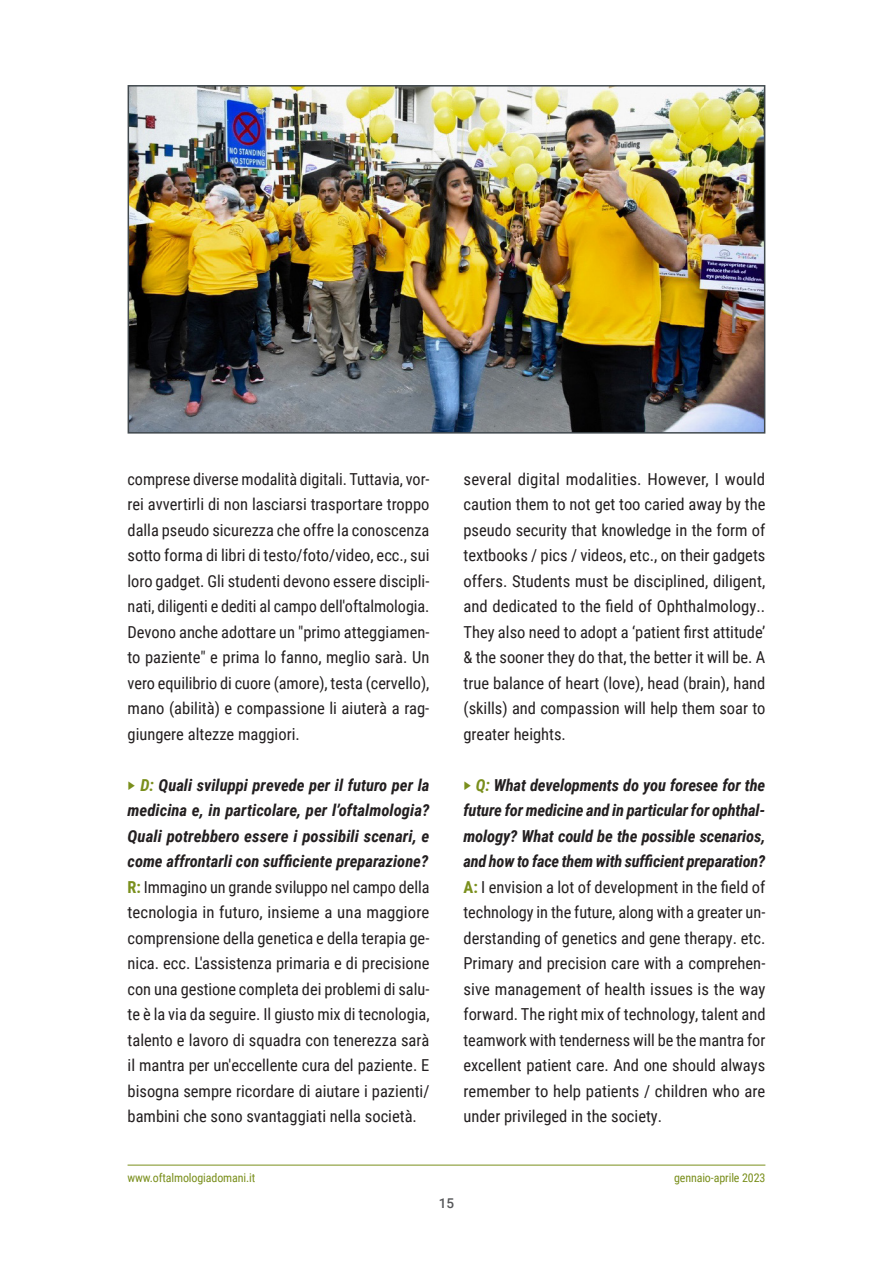
<style>
.page{position:relative;width:893px;height:1263px;background:#fff}
.page>*{position:absolute;margin:0;border:0;box-sizing:border-box;transform-origin:0 0}
.t1{font:16.5px/25.5px "Roboto Condensed";color:#231f20;text-align:justify}
.t2{font:500 13.5px "Roboto";color:#57585a}
.t3{font:12px "Roboto Condensed";letter-spacing:-.01em;color:#7a8f1c}
.s1{font-weight:700;color:#7a8f1c}
.s2{font-weight:700;font-style:italic;color:#7a8f1c}
.s3{font-weight:700;font-style:italic}
</style>
<div class="page">
<hr style="left:128px;top:1165px;width:637px;height:1px;background:#7a8f1c">
<img style="left:131px;top:88px;width:631px;height:343px">
<div style="left:128px;top:85px;width:637px;height:349px;border:2px solid #41494e"></div>
<p class="t1" style="left:128px;top:465px;width:303px">comprese diverse modalità digitali. Tuttavia, vor&shy;rei avvertirli di non lasciarsi trasportare troppo dalla pseudo sicurezza che offre la conoscenza sotto forma di libri di testo/foto/video, ecc., sui loro gadget. Gli studenti devono essere discipli&shy;nati, diligenti e dediti al campo dell'oftalmologia.<br>Devono anche adottare un "primo atteggiamen&shy;to paziente" e prima lo fanno, meglio sarà. Un vero equilibrio di cuore (amore), testa (cervello), mano (abilità) e compassione li aiuterà a rag&shy;giungere altezze maggiori.</p>
<p class="t1" style="left:128px;top:771px;width:303px"><span class="s1">‣</span> <span class="s2">D:</span> <span class="s3">Quali sviluppi prevede per il futuro per la medicina e, in particolare, per l’oftalmologia?<br>Quali potrebbero essere i possibili scenari, e come affrontarli con sufficiente preparazione?<br></span><span class="s1">R:</span> Immagino un grande sviluppo nel campo della tecnologia in futuro, insieme a una maggiore comprensione della genetica e della terapia ge&shy;nica. ecc. L'assistenza primaria e di precisione con una gestione completa dei problemi di salu&shy;te è la via da seguire. Il giusto mix di tecnologia, talento e lavoro di squadra con tenerezza sarà il mantra per un'eccellente cura del paziente. E bisogna sempre ricordare di aiutare i pazienti/ bambini che sono svantaggiati nella società.</p>
<p class="t1" style="left:463px;top:465px;width:303px">several digital modalities. However, I would caution them to not get too caried away by the pseudo security that knowledge in the form of textbooks / pics / videos, etc., on their gadgets offers. Students must be disciplined, diligent, and dedicated to the field of Ophthalmology..<br>They also need to adopt a ‘patient first attitude’ &amp; the sooner they do that, the better it will be. A true balance of heart (love), head (brain), hand (skills) and compassion will help them soar to greater heights.</p>
<p class="t1" style="left:463px;top:771px;width:304px"><span class="s1">‣</span> <span class="s2">Q:</span> <span class="s3">What developments do you foresee for the future for medicine and in particular for ophthal&shy;mology? What could be the possible scenarios, and how to face them with sufficient preparation?<br></span><span class="s1">A:</span> I envision a lot of development in the field of technology in the future, along with a greater un&shy;derstanding of genetics and gene therapy. etc.<br>Primary and precision care with a comprehen&shy;sive management of health issues is the way forward. The right mix of technology, talent and teamwork with tenderness will be the mantra for excellent patient care. And one should always remember to help patients / children who are under privileged in the society.</p>
<p class="t3" style="left:128px;top:1169px;width:129px">www.oftalmologiadomani.it</p>
<p class="t3" style="left:674px;top:1169px;width:93px">gennaio-aprile 2023</p>
<p class="t2" style="left:439px;top:1194px;width:17px">15</p>
</div>
